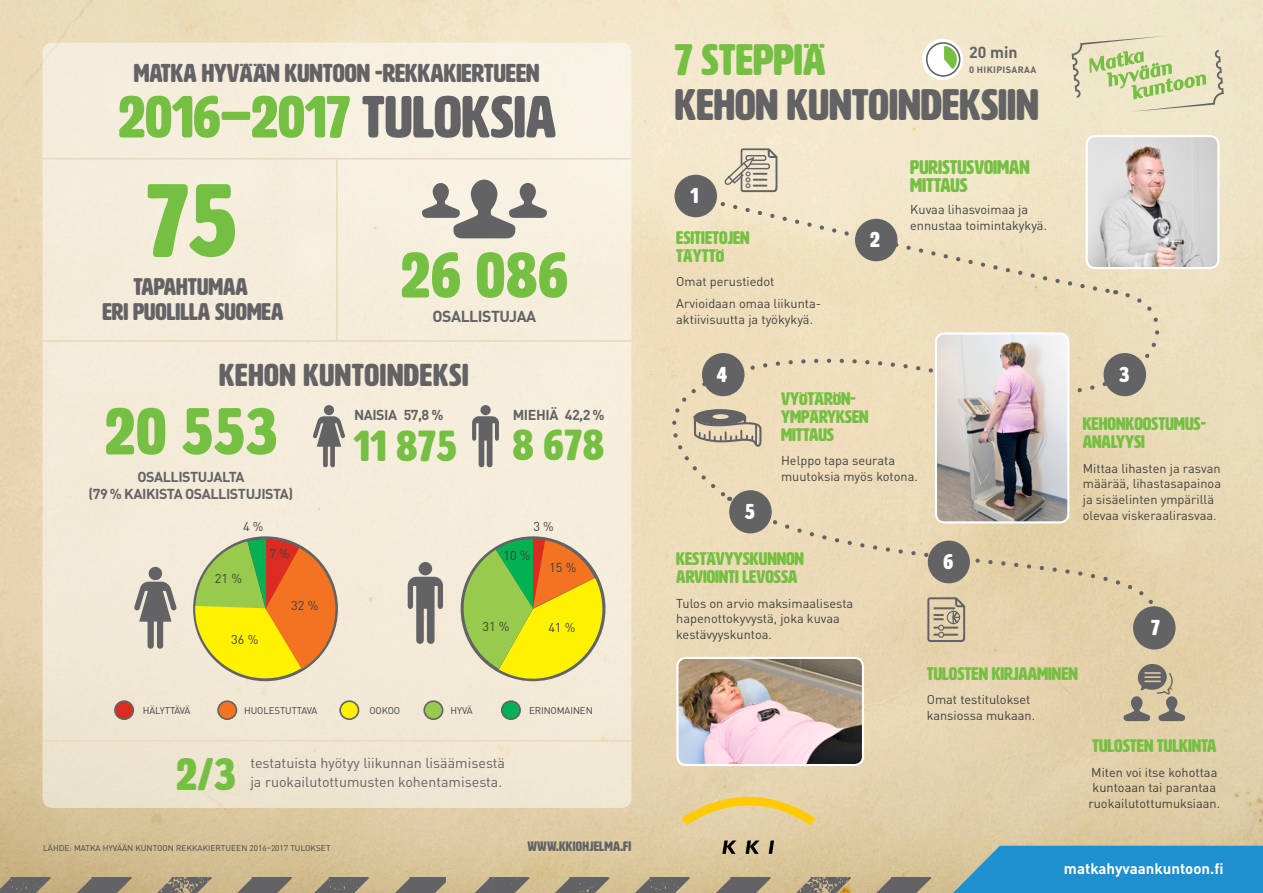
<style>
.page{position:relative;width:1263px;height:893px;background:#fff}
.page>*{position:absolute;margin:0;border:0;box-sizing:border-box;transform-origin:0 0}
.Leipäteksti{font:102px "HWT Artz";color:#75bf43}
.Leipäteksti-2{font:65.25px "HWT Artz";color:#75bf43}
.Leipäteksti-3{font:63.45px "HWT Artz";color:#75bf43}
.Leipäteksti-4{font:58.5px "HWT Artz";color:#75bf43}
.Leipäteksti-5{font:44.7px "HWT Artz";color:#75bf43}
.Leipäteksti-6{font:43.5px/45px "HWT Artz";color:#636366}
.Leipäteksti-7{font:42.75px "HWT Artz";letter-spacing:.02em;color:#75bf43}
.Leipäteksti-8{font:31.35px "HWT Artz";letter-spacing:.02em;color:#636366}
.Leipäteksti-9{font:25.5px "HWT Artz";color:#636366}
.Leipäteksti-10{font:23.85px/25.5px "HWT Artz";color:#636366;text-align:center}
.Leipäteksti-11{font:21.3px "HWT Artz";color:#fff}
.Leipäteksti-12{font:21px "HWT Artz";color:#fff}
.Leipäteksti-13{font:19.5px/18px "HWT Artz";color:#75bf43}
._7_steppiä_otsikko{font:18px/18px "HWT Artz";color:#75bf43}
.Leipäteksti-14{font:700 15.9px "DINOT";color:#636366}
.Leipäteksti-15{font:700 15.75px "DINOT";letter-spacing:-.03em;color:#636366}
.t1{font:700 15px "DINOT";color:#fff}
.Leipäteksti-16{font:14.25px/18.3px "DINOT";color:#636366}
.Leipäteksti-17{font:700 14.25px/16.5px "DINOT";letter-spacing:-.03em;color:#636366;text-align:center}
._7_steppiä_otsikko-2{font:13.5px "HWT Artz";letter-spacing:.02em;color:#636366}
.Leipäteksti-18{font:12.75px/15.8px "DINOT";color:#404041}
.Leipäteksti-19{font:9.6px "DINOT";letter-spacing:-.01em;color:#404041}
.Leipäteksti-20{font:9.6px "DINOT";letter-spacing:-.035em;color:#404041}
.Leipäteksti-21{font:700 9.15px "DINOT";letter-spacing:.04em;color:#636366}
.Leipäteksti-22{font:8.25px "DINOT";letter-spacing:.01em;color:#404041}
.s1{color:#636366}
.s2{color:#75bf43}
</style>
<div class="page">
<img style="left:0;top:0;width:1263px;height:840px">
<div style="left:43px;top:43px;width:588px;height:765px;background:#f5eddb;border-radius:10px"></div>
<svg style="left:1071px;top:36px;width:153px;height:76px;background:#dbdcb4"></svg>
<svg style="left:422px;top:180px;width:125px;height:58px"></svg>
<svg style="left:195px;top:539px;width:143px;height:149px"></svg>
<svg style="left:460px;top:539px;width:150px;height:143px"></svg>
<div style="left:115px;top:701px;width:18px;height:18px;background:#dc2c22;border-radius:50%"></div>
<div style="left:114px;top:700px;width:20px;height:20px;border:2px solid #636366;border-radius:50%"></div>
<div style="left:218px;top:701px;width:18px;height:18px;background:#f37320;border-radius:50%"></div>
<div style="left:217px;top:700px;width:20px;height:20px;border:2px solid #636366;border-radius:50%"></div>
<div style="left:340px;top:701px;width:18px;height:18px;background:#fff102;border-radius:50%"></div>
<div style="left:339px;top:700px;width:20px;height:20px;border:2px solid #636366;border-radius:50%"></div>
<div style="left:424px;top:701px;width:19px;height:18px;background:#98ca4d;border-radius:50%"></div>
<div style="left:423px;top:700px;width:20px;height:20px;border:2px solid #636366;border-radius:50%"></div>
<div style="left:502px;top:701px;width:18px;height:18px;background:#02b151;border-radius:50%"></div>
<div style="left:501px;top:700px;width:20px;height:20px;border:2px solid #636366;border-radius:50%"></div>
<svg style="left:408px;top:577px;width:35px;height:67px"></svg>
<div style="left:419px;top:562px;width:13px;height:13px;background:#636366;border-radius:50%"></div>
<svg style="left:472px;top:416px;width:27px;height:52px"></svg>
<div style="left:480px;top:405px;width:11px;height:10px;background:#636366;border-radius:50%"></div>
<svg style="left:313px;top:405px;width:32px;height:63px"></svg>
<svg style="left:134px;top:567px;width:42px;height:82px"></svg>
<svg style="left:681px;top:797px;width:135px;height:28px;background:#ebce77"></svg>
<svg style="left:0;top:840px;width:1263px;height:53px;background:#a3ac9a"></svg>
<img style="left:677px;top:658px;width:12px;height:107px">
<img style="left:1087px;top:136px;width:131px;height:132px">
<div style="left:1086px;top:135px;width:133px;height:134px;border:2px solid #fff;border-radius:9px"></div>
<svg style="left:724px;top:148px;width:53px;height:45px;background:#ccc4b1"></svg>
<div style="left:674px;top:175px;width:43px;height:42px;background:#636366;border-radius:50%"></div>
<div style="left:922px;top:39px;width:41px;height:41px;background:#fff;border-radius:50%"></div>
<div style="left:926px;top:42px;width:34px;height:35px;border:2px solid #636366;border-radius:50%"></div>
<svg style="left:944px;top:46px;width:13px;height:23px"></svg>
<div style="left:631px;top:330px;width:58px;height:171px;background:#efddb9"></div>
<svg style="left:689px;top:199px;width:509px;height:590px;background:#decfb2"></svg>
<div style="left:935px;top:332px;width:134px;height:191px;border:2px solid #fff;border-radius:9px"></div>
<div style="left:702px;top:353px;width:42px;height:43px;background:#636366;border-radius:50%"></div>
<div style="left:1103px;top:353px;width:43px;height:43px;background:#636366;border-radius:50%"></div>
<div style="left:729px;top:490px;width:43px;height:43px;background:#636366;border-radius:50%"></div>
<div style="left:928px;top:541px;width:42px;height:42px;background:#636366;border-radius:50%"></div>
<div style="left:1133px;top:606px;width:42px;height:43px;background:#636366;border-radius:50%"></div>
<hr style="left:43px;top:158px;width:588px;height:2px;background:#e9dbbb">
<hr style="left:336px;top:158px;width:2px;height:182px;background:#e9dbbb">
<hr style="left:41px;top:340px;width:590px;height:2px;background:#e9dbbb">
<hr style="left:43px;top:740px;width:588px;height:2px;background:#e9dbbb">
<p class="Leipäteksti-9" style="left:134px;top:60px;width:407px">MATKA HYVÄÄN KUNTOON -REKKAKIERTUEEN</p>
<p class="Leipäteksti-4" style="left:118px;top:86px;width:439px">2016–2017 <span class="s1">TULOKSIA</span></p>
<p class="Leipäteksti" style="left:146px;top:167px;width:91px">75</p>
<p class="Leipäteksti-10" style="left:102px;top:274px;width:183px">TAPAHTUMAA<br>ERI PUOLILLA SUOMEA</p>
<p class="Leipäteksti-3" style="left:401px;top:242px;width:168px">26 086</p>
<p class="Leipäteksti-15" style="left:433px;top:306px;width:105px">OSALLISTUJAA</p>
<p class="Leipäteksti-8" style="left:219px;top:358px;width:251px">KEHON KUNTOINDEKSI</p>
<p class="Leipäteksti-2" style="left:105px;top:397px;width:173px">20 553</p>
<p class="Leipäteksti-17" style="left:89px;top:468px;width:206px">OSALLISTUJALTA<br>(79 % KAIKISTA OSALLISTUJISTA)</p>
<p class="Leipäteksti-17" style="left:354px;top:406px;width:91px">NAISIA 57,8 %</p>
<p class="Leipäteksti-7" style="left:354px;top:423px;width:104px">11 875</p>
<p class="Leipäteksti-17" style="left:513px;top:406px;width:47px">MIEHIÄ</p>
<p class="Leipäteksti-17" style="left:565px;top:406px;width:41px">42,2 %</p>
<p class="Leipäteksti-7" style="left:513px;top:423px;width:93px">8 678</p>
<p class="Leipäteksti-18" style="left:243px;top:518px;width:22px">4 %</p>
<p class="Leipäteksti-18" style="left:533px;top:518px;width:22px">3 %</p>
<p class="Leipäteksti-18" style="left:215px;top:570px;width:29px">21 %</p>
<p class="Leipäteksti-18" style="left:231px;top:631px;width:29px">36 %</p>
<p class="Leipäteksti-18" style="left:269px;top:545px;width:22px">7 %</p>
<p class="Leipäteksti-18" style="left:291px;top:598px;width:29px">32 %</p>
<p class="Leipäteksti-18" style="left:503px;top:547px;width:29px">10 %</p>
<p class="Leipäteksti-18" style="left:549px;top:559px;width:29px">15 %</p>
<p class="Leipäteksti-18" style="left:482px;top:618px;width:29px">31 %</p>
<p class="Leipäteksti-18" style="left:548px;top:619px;width:29px">41 %</p>
<p class="Leipäteksti-20" style="left:143px;top:704px;width:49px">HÄLYTTÄVÄ</p>
<p class="Leipäteksti-19" style="left:244px;top:704px;width:75px">HUOLESTUTTAVA</p>
<p class="Leipäteksti-19" style="left:369px;top:704px;width:32px">OOKOO</p>
<p class="Leipäteksti-19" style="left:451px;top:704px;width:24px">HYVÄ</p>
<p class="Leipäteksti-19" style="left:529px;top:704px;width:65px">ERINOMAINEN</p>
<p class="Leipäteksti-5" style="left:176px;top:750px;width:61px">2/3</p>
<p class="Leipäteksti-16" style="left:250px;top:754px;width:256px">testatuista hyötyy liikunnan lisäämisestä ja ruokailutottumusten kohentamisesta.</p>
<p class="Leipäteksti-22" style="left:43px;top:843px;width:289px">LÄHDE: MATKA HYVÄÄN KUNTOON REKKAKIERTUEEN 2016–2017 TULOKSET</p>
<p class="_7_steppiä_otsikko-2" style="left:527px;top:839px;width:105px">WWW.KKIOHJELMA.FI</p>
<p class="Leipäteksti-6" style="left:675px;top:38px;width:365px"><span class="s2">7 STEPPIÄ<br></span>KEHON KUNTOINDEKSIIN</p>
<p class="Leipäteksti-14" style="left:969px;top:42px;width:50px">20 min</p>
<p class="Leipäteksti-21" style="left:969px;top:64px;width:69px">0 HIKIPISARAA</p>
<p class="Leipäteksti-11" style="left:690px;top:184px;width:9px">1</p>
<p class="_7_steppiä_otsikko" style="left:676px;top:229px;width:75px">ESITIETOJEN<br>TÄYTTÖ</p>
<p class="Leipäteksti-18" style="left:676px;top:273px;width:100px">Omat perustiedot</p>
<p class="Leipäteksti-18" style="left:676px;top:296px;width:146px">Arvioidaan omaa liikunta&shy;aktiivisuutta ja työkykyä.</p>
<p class="Leipäteksti-11" style="left:870px;top:228px;width:11px">2</p>
<p class="Leipäteksti-13" style="left:910px;top:159px;width:121px">PURISTUSVOIMAN<br>MITTAUS</p>
<p class="Leipäteksti-18" style="left:910px;top:202px;width:138px">Kuvaa lihasvoimaa ja ennustaa toimintakykyä.</p>
<p class="Leipäteksti-11" style="left:717px;top:363px;width:12px">4</p>
<p class="Leipäteksti-11" style="left:1119px;top:363px;width:12px">3</p>
<p class="Leipäteksti-11" style="left:745px;top:500px;width:11px">5</p>
<p class="_7_steppiä_otsikko" style="left:781px;top:390px;width:89px">VYÖTÄRÖN-<br>YMPÄRYKSEN<br>MITTAUS</p>
<p class="Leipäteksti-18" style="left:781px;top:452px;width:138px">Helppo tapa seurata muutoksia myös kotona.</p>
<p class="_7_steppiä_otsikko" style="left:1083px;top:415px;width:125px">KEHONKOOSTUMUS-<br>ANALYYSI</p>
<p class="Leipäteksti-18" style="left:1083px;top:460px;width:140px">Mittaa lihasten ja rasvan määrää, lihastasapainoa ja sisäelinten ympärillä olevaa viskeraalirasvaa.</p>
<p class="_7_steppiä_otsikko" style="left:676px;top:550px;width:129px">KESTÄVYYSKUNNON<br>ARVIOINTI LEVOSSA</p>
<p class="Leipäteksti-18" style="left:676px;top:595px;width:178px">Tulos on arvio maksimaalisesta hapenottokyvystä, joka kuvaa kestävyyskuntoa.</p>
<p class="Leipäteksti-12" style="left:943px;top:550px;width:11px">6</p>
<p class="Leipäteksti-11" style="left:1151px;top:616px;width:10px">7</p>
<p class="_7_steppiä_otsikko" style="left:927px;top:665px;width:153px">TULOSTEN KIRJAAMINEN</p>
<p class="Leipäteksti-18" style="left:927px;top:691px;width:110px">Omat testitulokset kansiossa mukaan.</p>
<p class="_7_steppiä_otsikko" style="left:1092px;top:737px;width:126px">TULOSTEN TULKINTA</p>
<p class="Leipäteksti-18" style="left:1088px;top:764px;width:133px;text-align:center">Miten voi itse kohottaa kuntoaan tai parantaa ruokailutottumuksiaan.</p>
<p class="t1" style="left:1064px;top:859px;width:161px">matkahyvaankuntoon.fi</p>
</div>
